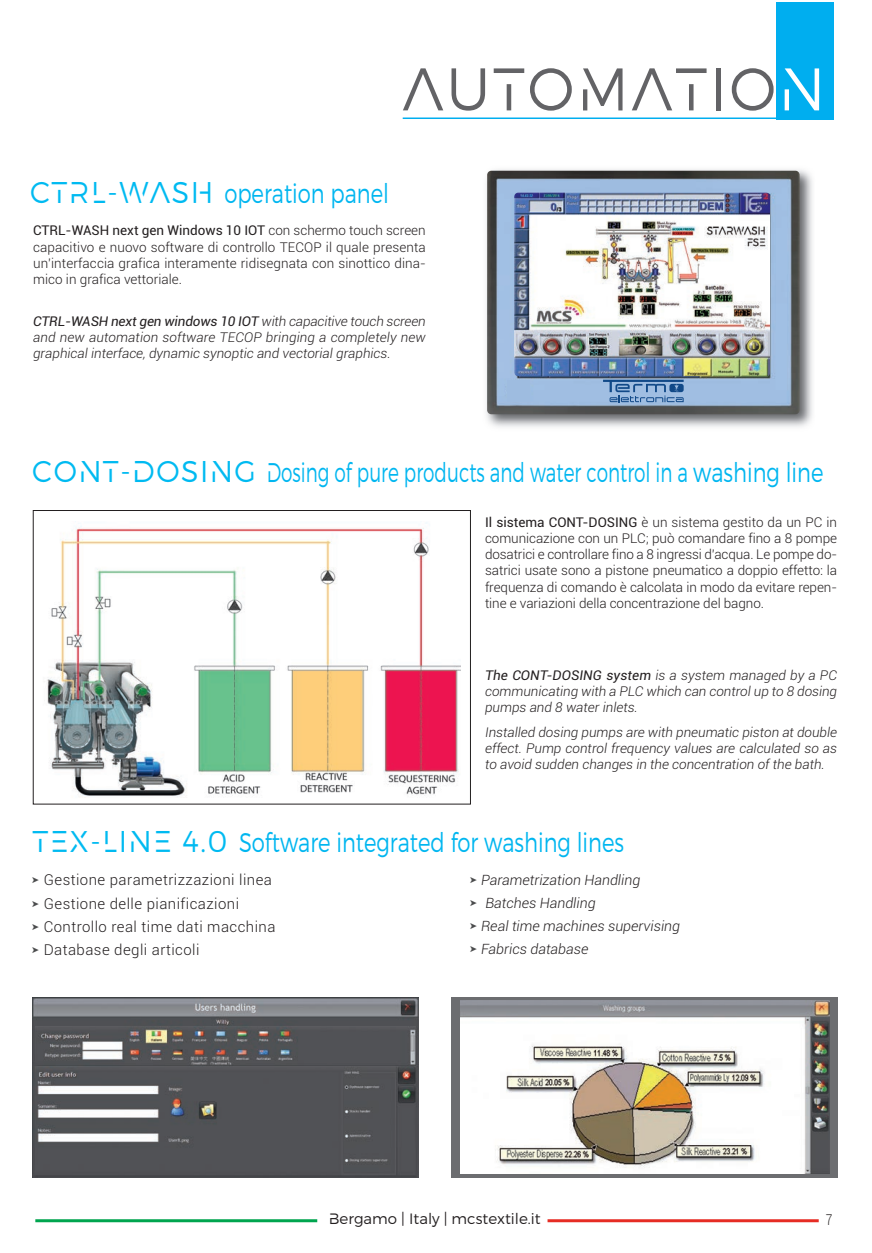
<style>
.page{position:relative;width:872px;height:1253px;background:#fff}
.page>*{position:absolute;margin:0;border:0;box-sizing:border-box;transform-origin:0 0}
.t1{font:60px "Lutech";letter-spacing:.05em;color:#636366;scale:.95 1}
.t2{font:27px "Lutech";color:#00b6f0;scale:.78 1}
.t3{font:27px "Lutech";color:#00b6f0;scale:.68 1}
.t4{font:300 15px/23.4px "Roboto";letter-spacing:.03em;color:#231f20}
.t5{font:15px "Lutech";color:#231f20}
.t6{font:300 15px "Roboto";letter-spacing:.03em;color:#231f20;scale:.8 1}
.t7{font:italic 300 14.25px/23.2px "Roboto";color:#231f20}
.t8{font:300 13.5px/16.2px "Roboto";letter-spacing:-.005em;color:#231f20;text-align:justify}
.t9{font:italic 300 13.5px/16.2px "Roboto";color:#231f20;text-align:justify}
.s1{color:#fff}
.s2{font-size:30px;color:#00baf1}
.s3{font-weight:400}
.s4{font-family:"Menlo";font-weight:400;font-style:normal;font-size:13.5px;color:#4b4c4d}
.s5{font-family:"Menlo";font-weight:400;font-size:13.5px;color:#4b4c4d}
</style>
<div class="page">
<img style="left:486px;top:169px;width:327px;height:258px">
<img style="left:487px;top:171px;width:312px;height:243px;border-radius:4px">
<div style="left:600px;top:181px;width:96px;height:12px;background:#9ebce0"></div>
<svg style="left:603px;top:380px;width:81px;height:22px"></svg>
<div style="left:507px;top:380px;width:23px;height:21px;background:#9ebce0"></div>
<img style="left:515px;top:193px;width:255px;height:183px;border-radius:4px">
<img style="left:47px;top:521px;width:413px;height:277px">
<div style="left:33px;top:510px;width:438px;height:294px;border:1px solid #231f20"></div>
<svg style="left:451px;top:997px;width:387px;height:180px;fill:#6c6d70"></svg>
<img style="left:460px;top:1001px;width:370px;height:172px">
<img style="left:33px;top:997px;width:385px;height:180px">
<hr style="left:403px;top:117px;width:429px;height:2px;background:#00aeef">
<div style="left:776px;top:2px;width:58px;height:118px;background:#00aeef"></div>
<hr style="left:35px;top:1219px;width:282px;height:3px;background:#00a54f">
<hr style="left:547px;top:1219px;width:272px;height:3px;background:#e62c24">
<h1 class="t1" style="left:403px;top:66px;width:445px">AUTOMATIO<span class="s1">N</span></h1>
<h2 class="t2" style="left:30px;top:183px;width:462px"><span class="s2">CTRL-WASH</span> operation panel</h2>
<p class="t8" style="left:33px;top:223px;width:394px"><span class="s3">CTRL-WASH next gen Windows 10 IOT</span> con schermo touch screen capacitivo e nuovo software di controllo TECOP il quale presenta un'interfaccia grafica interamente ridisegnata con sinottico dina&shy;mico in grafica vettoriale.</p>
<p class="t9" style="left:33px;top:314px;width:394px"><span class="s3">CTRL-WASH next gen windows 10 IOT</span> with capacitive touch screen and new automation software TECOP bringing a completely new graphical interface, dynamic synoptic and vectorial graphics.</p>
<h2 class="t3" style="left:32px;top:462px;width:1165px"><span class="s2">CONT-DOSING</span> Dosing of pure products and water control in a washing line</h2>
<p class="t8" style="left:485px;top:515px;width:354px"><span class="s3">Il sistema CONT-DOSING</span> è un sistema gestito da un PC in comunicazione con un PLC; può comandare fino a 8 pompe dosatrici e controllare fino a 8 ingressi d’acqua. Le pompe do&shy;satrici usate sono a pistone pneumatico a doppio effetto: la frequenza di comando è calcolata in modo da evitare repen&shy;tine e variazioni della concentrazione del bagno.</p>
<p class="t9" style="left:485px;top:668px;width:354px"><span class="s3">The CONT-DOSING system</span> is a system managed by a PC communicating with a PLC which can control up to 8 dosing pumps and 8 water inlets.</p>
<p class="t9" style="left:485px;top:725px;width:354px">Installed dosing pumps are with pneumatic piston at double effect. Pump control frequency values are calculated so as to avoid sudden changes in the concentration of the bath.</p>
<h2 class="t2" style="left:32px;top:832px;width:760px"><span class="s2">TEX-LINE 4.0</span> Software integrated for washing lines</h2>
<p class="t7" style="left:469px;top:869px;width:212px"><span class="s4">➤</span> Parametrization Handling<br><span class="s4">➤</span> Batches Handling<br><span class="s4">➤</span> Real time machines supervising <span class="s4">➤</span> Fabrics database</p>
<p class="t4" style="left:31px;top:869px;width:245px"><span class="s5">➤</span> Gestione parametrizzazioni linea <span class="s5">➤</span> Gestione delle pianificazioni<br><span class="s5">➤</span> Controllo real time dati macchina <span class="s5">➤</span> Database degli articoli</p>
<p class="t5" style="left:329px;top:1212px;width:213px">Bergamo | Italy | mcstextile.it</p>
<p class="t6" style="left:826px;top:1213px;width:10px">7</p>
</div>
